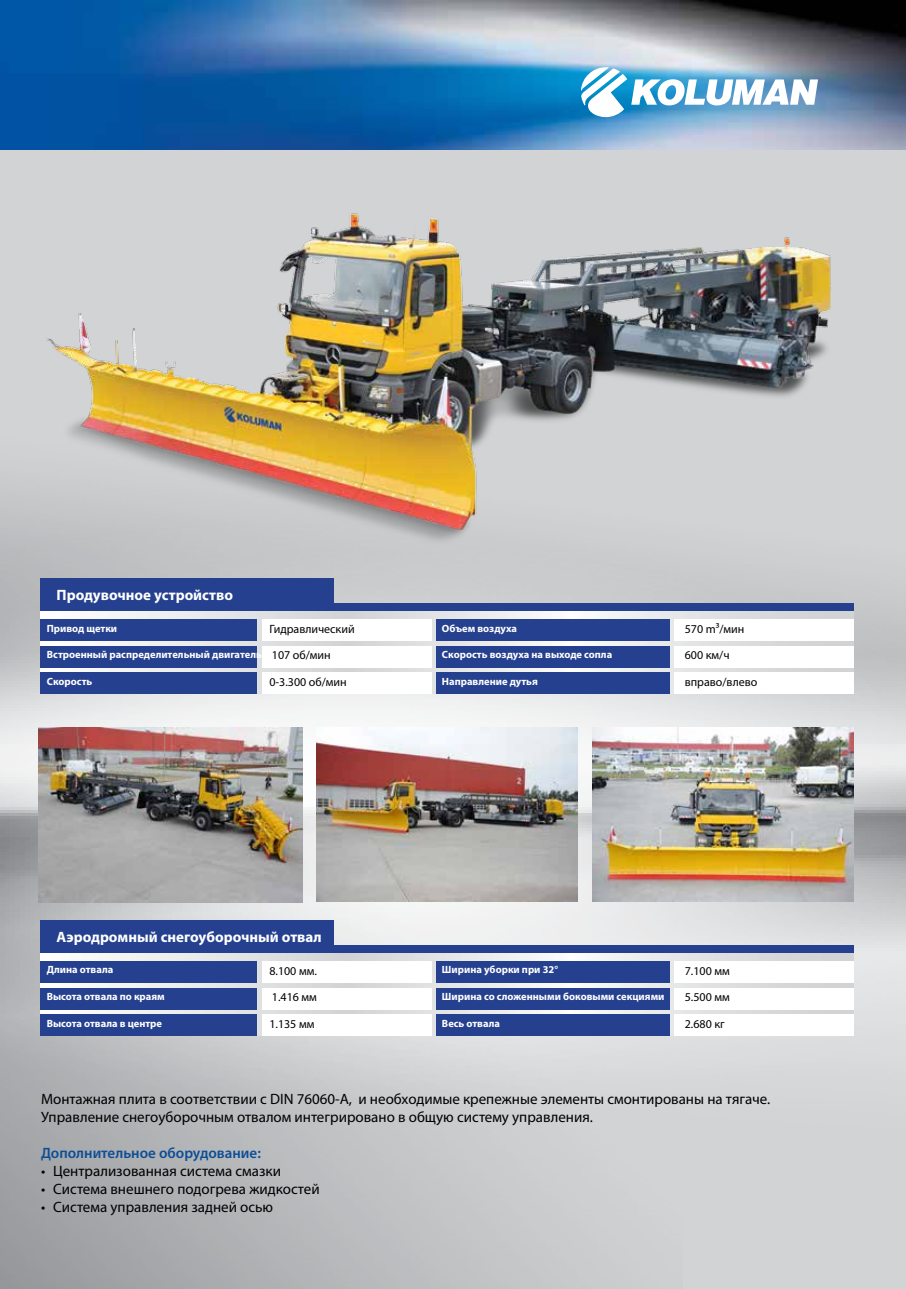
<style>
.page{position:relative;width:906px;height:1289px;background:#fff}
.page>*{position:absolute;margin:0;border:0;box-sizing:border-box;transform-origin:0 0}
.t1{font:15px/18px "Myriad Pro";color:#000}
.t2{font:700 15px "Myriad Pro";color:#fff}
.t3{font:600 15px "Myriad Pro";color:#0e4e96}
.t4{font:12px "Myriad Pro";color:#000}
.t5{font:700 10.5px "Myriad Pro";color:#fff}
</style>
<div class="page">
<img style="left:0;top:0;width:906px;height:1288px">
<svg style="left:581px;top:67px;width:237px;height:50px"></svg>
<svg style="left:40px;top:952px;width:813px;height:83px"></svg>
<div style="left:40px;top:961px;width:217px;height:21px;background:#25408f"></div>
<div style="left:40px;top:987px;width:217px;height:22px;background:#25408f"></div>
<div style="left:40px;top:1014px;width:217px;height:21px;background:#25408f"></div>
<div style="left:262px;top:961px;width:169px;height:21px;background:#fff"></div>
<div style="left:262px;top:987px;width:169px;height:22px;background:#fff"></div>
<div style="left:262px;top:1014px;width:169px;height:21px;background:#fff"></div>
<div style="left:437px;top:961px;width:233px;height:21px;background:#25408f"></div>
<div style="left:437px;top:987px;width:233px;height:22px;background:#25408f"></div>
<div style="left:437px;top:1014px;width:233px;height:21px;background:#25408f"></div>
<div style="left:674px;top:961px;width:179px;height:21px;background:#fff"></div>
<div style="left:674px;top:987px;width:179px;height:22px;background:#fff"></div>
<div style="left:674px;top:1014px;width:179px;height:21px;background:#fff"></div>
<div style="left:40px;top:944px;width:813px;height:8px;background:#25408f"></div>
<div style="left:40px;top:920px;width:294px;height:32px;background:#25408f"></div>
<svg style="left:40px;top:611px;width:813px;height:82px"></svg>
<div style="left:40px;top:620px;width:217px;height:21px;background:#25408f"></div>
<div style="left:40px;top:646px;width:217px;height:21px;background:#25408f"></div>
<div style="left:40px;top:672px;width:217px;height:22px;background:#25408f"></div>
<div style="left:262px;top:620px;width:169px;height:21px;background:#fff"></div>
<div style="left:262px;top:646px;width:169px;height:21px;background:#fff"></div>
<div style="left:262px;top:672px;width:169px;height:22px;background:#fff"></div>
<div style="left:437px;top:620px;width:233px;height:21px;background:#25408f"></div>
<div style="left:437px;top:646px;width:233px;height:21px;background:#25408f"></div>
<div style="left:437px;top:672px;width:233px;height:22px;background:#25408f"></div>
<div style="left:674px;top:620px;width:179px;height:21px;background:#fff"></div>
<div style="left:674px;top:646px;width:179px;height:21px;background:#fff"></div>
<div style="left:674px;top:672px;width:179px;height:22px;background:#fff"></div>
<div style="left:40px;top:603px;width:813px;height:8px;background:#25408f"></div>
<div style="left:40px;top:578px;width:294px;height:33px;background:#25408f"></div>
<img style="left:17px;top:181px;width:828px;height:365px">
<img style="left:39px;top:727px;width:263px;height:175px">
<img style="left:316px;top:727px;width:262px;height:174px">
<img style="left:592px;top:727px;width:261px;height:174px">
<p class="t2" style="left:57px;top:585px;width:178px">Продувочное устройство</p>
<p class="t5" style="left:47px;top:621px;width:72px">Привод щетки</p>
<p class="t5" style="left:47px;top:648px;width:217px">Встроенный распределительный двигатель</p>
<p class="t5" style="left:47px;top:674px;width:47px">Скорость</p>
<p class="t4" style="left:269px;top:621px;width:87px">Гидравлический</p>
<p class="t4" style="left:272px;top:648px;width:60px">107 об/мин</p>
<p class="t4" style="left:269px;top:674px;width:79px">0-3.300 об/мин</p>
<p class="t5" style="left:442px;top:621px;width:77px">Объем воздуха</p>
<p class="t5" style="left:442px;top:648px;width:172px">Скорость воздуха на выходе сопла</p>
<p class="t5" style="left:442px;top:674px;width:97px">Направление дутья</p>
<p class="t4" style="left:685px;top:621px;width:61px">570 m³/мин</p>
<p class="t4" style="left:685px;top:648px;width:46px">600 км/ч</p>
<p class="t4" style="left:685px;top:674px;width:74px">вправо/влево</p>
<p class="t2" style="left:57px;top:926px;width:267px">Аэродромный снегоуборочный отвал</p>
<p class="t5" style="left:47px;top:963px;width:68px">Длина отвала</p>
<p class="t5" style="left:47px;top:989px;width:120px">Высота отвала по краям</p>
<p class="t5" style="left:47px;top:1016px;width:117px">Высота отвала в центре</p>
<p class="t4" style="left:269px;top:963px;width:49px">8.100 мм.</p>
<p class="t4" style="left:272px;top:989px;width:46px">1.416 мм</p>
<p class="t4" style="left:269px;top:1016px;width:46px">1.135 мм</p>
<p class="t5" style="left:442px;top:963px;width:118px">Ширина уборки при 32°</p>
<p class="t5" style="left:442px;top:989px;width:224px">Ширина со сложенными боковыми секциями</p>
<p class="t5" style="left:442px;top:1016px;width:60px">Весь отвала</p>
<p class="t4" style="left:685px;top:963px;width:46px">7.100 мм</p>
<p class="t4" style="left:685px;top:989px;width:46px">5.500 мм</p>
<p class="t4" style="left:685px;top:1016px;width:42px">2.680 кг</p>
<p class="t1" style="left:41px;top:1090px;width:731px">Монтажная плита в соответствии с DIN 76060-A, и необходимые крепежные элементы смонтированы на тягаче.<br>Управление снегоуборочным отвалом интегрировано в общую систему управления.</p>
<p class="t3" style="left:41px;top:1143px;width:221px">Дополнительное оборудование:</p>
<p class="t1" style="left:41px;top:1162px;width:241px">• Централизованная система смазки</p>
<p class="t1" style="left:41px;top:1180px;width:280px">• Система внешнего подогрева жидкостей</p>
<p class="t1" style="left:41px;top:1198px;width:234px">• Система управления задней осью</p>
</div>
